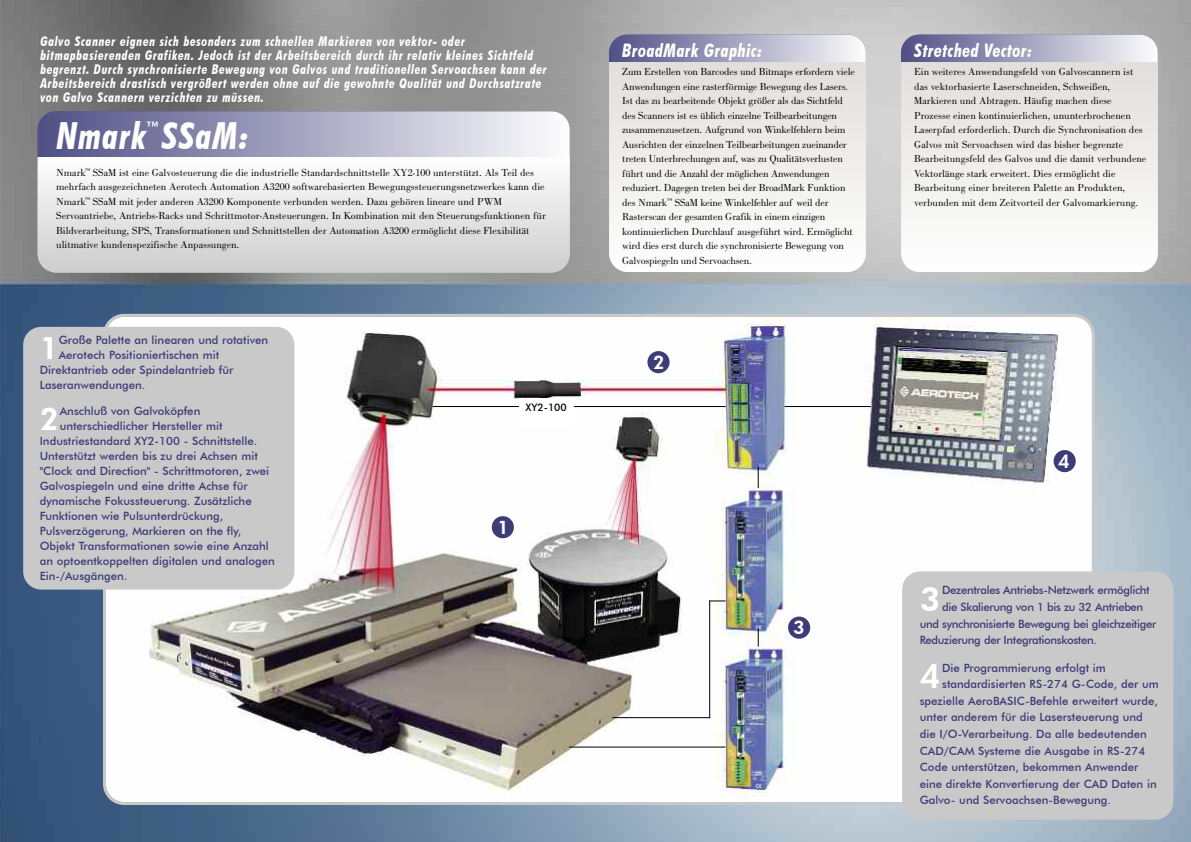
<style>
.page{position:relative;width:1191px;height:842px;background:#fff}
.page>*{position:absolute;margin:0;border:0;box-sizing:border-box;transform-origin:0 0}
.t1{font:italic 700 condensed 37.3px "Futura BT";letter-spacing:.02em;color:#fff}
.t2{font:800 33.2px "Futura BT";color:#fff}
.t3{font:800 31.1px "Futura BT";color:#fff}
.t4{font:italic 700 condensed 18.7px "Futura BT";letter-spacing:.02em;color:#fff}
.t5{font:800 18.7px "Futura BT";color:#fff}
.t6{font:italic 700 condensed 13.5px/14px "Futura BT";letter-spacing:.045em;color:#fff}
.t7{font:500 11.4px "Futura BT";color:#3d3c78}
.t8{font:500 11.4px "Futura BT";letter-spacing:-.03em;color:#3d3c78}
.t9{font:10.4px/14.5px "Bodoni";color:#000}
.t10{font:500 10.4px "Futura BT";color:#000}
</style>
<div class="page">
<img style="left:0;top:0;width:1191px;height:842px">
<img style="left:103px;top:314px;width:991px;height:491px">
<div style="left:647px;top:351px;width:22px;height:22px;background:#3d3c78;border-radius:50%"></div>
<div style="left:23px;top:327px;width:271px;height:263px;background:#c8c9c8;border-radius:18px"></div>
<div style="left:902px;top:571px;width:271px;height:249px;background:#c8c9c8;border-radius:18px"></div>
<svg style="left:757px;top:467px;width:1px;height:21px"></svg>
<hr style="left:709px;top:600px;width:1px;height:118px;background:#000">
<svg style="left:757px;top:628px;width:1px;height:18px"></svg>
<hr style="left:433px;top:406px;width:293px;height:1px;background:#000">
<svg style="left:709px;top:600px;width:16px;height:1px"></svg>
<hr style="left:612px;top:717px;width:98px;height:1px;background:#000">
<hr style="left:569px;top:746px;width:156px;height:1px;background:#000">
<hr style="left:784px;top:406px;width:87px;height:1px;background:#000">
<div style="left:519px;top:398px;width:54px;height:28px;background:#fff"></div>
<div style="left:609px;top:35px;width:257px;height:89px;background:linear-gradient(to right,#505086,#fdfdfd);border-radius:18px"></div>
<svg style="left:609px;top:62px;width:257px;height:210px"></svg>
<div style="left:38px;top:111px;width:532px;height:68px;background:linear-gradient(to right,#504f86,#fdfdfe);border-radius:18px"></div>
<svg style="left:38px;top:157px;width:532px;height:116px"></svg>
<div style="left:901px;top:35px;width:256px;height:89px;background:linear-gradient(to right,#505086,#fbfbfd);border-radius:18px"></div>
<svg style="left:901px;top:62px;width:256px;height:210px"></svg>
<div style="left:492px;top:516px;width:22px;height:22px;background:#3d3c78;border-radius:50%"></div>
<div style="left:788px;top:616px;width:22px;height:23px;background:#3d3c78;border-radius:50%"></div>
<div style="left:1053px;top:450px;width:22px;height:22px;background:#3d3c78;border-radius:50%"></div>
<p class="t6" style="left:40px;top:34px;width:508px">Galvo Scanner eignen sich besonders zum schnellen Markieren von vektor- oder bitmapbasierenden Grafiken. Jedoch ist der Arbeitsbereich durch ihr relativ kleines Sichtfeld begrenzt. Durch synchronisierte Bewegung von Galvos und traditionellen Servoachsen kann der Arbeitsbereich drastisch vergrößert werden ohne auf die gewohnte Qualität und Durchsatzrate von Galvo Scannern verzichten zu müssen.</p>
<h1 class="t1" style="left:56px;top:113px;width:194px">Nmark<sup>™</sup>SSaM:</h1>
<p class="t9" style="left:56px;top:166px;width:491px">Nmark<sup>™</sup> SSaM ist eine Galvosteuerung die die industrielle Standardschnittstelle XY2-100 unterstützt. Als Teil des mehrfach ausgezeichneten Aerotech Automation A3200 softwarebasierten Bewegungssteuerungsnetzwerkes kann die Nmark<sup>™</sup> SSaM mit jeder anderen A3200 Komponente verbunden werden. Dazu gehören lineare und PWM Servoantriebe, Antriebs-Racks und Schrittmotor-Ansteuerungen. In Kombination mit den Steuerungsfunktionen für Bildverarbeitung, SPS, Transformationen und Schnittstellen der Automation A3200 ermöglicht diese Flexibilität ulitmative kundenspezifische Anpassungen.</p>
<h3 class="t3" style="left:40px;top:329px;width:21px">1</h3>
<p class="t7" style="left:59px;top:333px;width:211px">Große Palette an linearen und rotativen</p>
<p class="t7" style="left:59px;top:348px;width:162px">Aerotech Positioniertischen mit</p>
<p class="t7" style="left:40px;top:363px;width:195px">Direktantrieb oder Spindelantrieb für</p>
<p class="t7" style="left:40px;top:378px;width:107px">Laseranwendungen.</p>
<h3 class="t3" style="left:40px;top:400px;width:21px">2</h3>
<p class="t7" style="left:60px;top:404px;width:142px">Anschluß von Galvoköpfen</p>
<p class="t7" style="left:60px;top:419px;width:164px">unterschiedlicher Hersteller mit</p>
<p class="t7" style="left:40px;top:434px;width:219px">Industriestandard XY2-100 - Schnittstelle.</p>
<p class="t7" style="left:40px;top:449px;width:219px">Unterstützt werden bis zu drei Achsen mit</p>
<p class="t7" style="left:40px;top:464px;width:231px">"Clock and Direction" - Schrittmotoren, zwei</p>
<p class="t7" style="left:40px;top:479px;width:209px">Galvospiegeln und eine dritte Achse für</p>
<p class="t7" style="left:40px;top:494px;width:213px">dynamische Fokussteuerung. Zusätzliche</p>
<p class="t7" style="left:40px;top:509px;width:185px">Funktionen wie Pulsunterdrückung,</p>
<p class="t7" style="left:40px;top:524px;width:203px">Pulsverzögerung, Markieren on the fly,</p>
<p class="t7" style="left:40px;top:539px;width:231px">Objekt Transformationen sowie eine Anzahl</p>
<p class="t7" style="left:40px;top:554px;width:237px">an optoentkoppelten digitalen und analogen</p>
<p class="t7" style="left:40px;top:569px;width:89px">Ein-/Ausgängen.</p>
<p class="t10" style="left:525px;top:401px;width:43px">XY2-100</p>
<h3 class="t5" style="left:497px;top:516px;width:13px">1</h3>
<h3 class="t4" style="left:622px;top:39px;width:142px">BroadMark Graphic:</h3>
<p class="t9" style="left:622px;top:65px;width:234px">Zum Erstellen von Barcodes und Bitmaps erfordern viele Anwendungen eine rasterförmige Bewegung des Lasers.<br>Ist das zu bearbeitende Objekt größer als das Sichtfeld des Scanners ist es üblich einzelne Teilbearbeitungen zusammenzusetzen. Aufgrund von Winkelfehlern beim Ausrichten der einzelnen Teilbearbeitungen zueinander treten Unterbrechungen auf, was zu Qualitätsverlusten führt und die Anzahl der möglichen Anwendungen reduziert. Dagegen treten bei der BroadMark Funktion des Nmark<sup>™</sup> SSaM keine Winkelfehler auf weil der Rasterscan der gesamten Grafik in einem einzigen kontinuierlichen Durchlauf ausgeführt wird. Ermöglicht wird dies erst durch die synchronisierte Bewegung von Galvospiegeln und Servoachsen.</p>
<h3 class="t5" style="left:653px;top:351px;width:13px">2</h3>
<h3 class="t5" style="left:793px;top:616px;width:13px">3</h3>
<h3 class="t4" style="left:914px;top:39px;width:120px">Stretched Vector:</h3>
<p class="t9" style="left:914px;top:65px;width:234px">Ein weiteres Anwendungsfeld von Galvoscannern ist das vektorbasierte Laserschneiden, Schweißen, Markieren und Abtragen. Häufig machen diese Prozesse einen kontinuierlichen, ununterbrochenen Laserpfad erforderlich. Durch die Synchronisation des Galvos mit Servoachsen wird das bisher begrenzte Bearbeitungsfeld des Galvos und die damit verbundene Vektorlänge stark erweitert. Dies ermöglicht die Bearbeitung einer breiteren Palette an Produkten, verbunden mit dem Zeitvorteil der Galvomarkierung.</p>
<h3 class="t5" style="left:1058px;top:450px;width:13px">4</h3>
<h2 class="t2" style="left:919px;top:579px;width:22px">3</h2>
<p class="t8" style="left:942px;top:583px;width:209px">Dezentrales Antriebs-Netzwerk ermöglicht</p>
<p class="t8" style="left:942px;top:600px;width:203px">die Skalierung von 1 bis zu 32 Antrieben</p>
<p class="t8" style="left:919px;top:617px;width:238px">und synchronisierte Bewegung bei gleichzeitiger</p>
<p class="t8" style="left:919px;top:633px;width:178px">Reduzierung der Integrationskosten.</p>
<h2 class="t2" style="left:919px;top:656px;width:22px">4</h2>
<p class="t7" style="left:942px;top:661px;width:165px">Die Programmierung erfolgt im</p>
<p class="t7" style="left:942px;top:677px;width:218px">standardisierten RS-274 G-Code, der um</p>
<p class="t7" style="left:919px;top:694px;width:240px">spezielle AeroBASIC-Befehle erweitert wurde,</p>
<p class="t7" style="left:919px;top:710px;width:224px">unter anderem für die Lasersteuerung und</p>
<p class="t7" style="left:919px;top:727px;width:228px">die I/O-Verarbeitung. Da alle bedeutenden</p>
<p class="t7" style="left:919px;top:743px;width:227px">CAD/CAM Systeme die Ausgabe in RS-274</p>
<p class="t7" style="left:919px;top:760px;width:220px">Code unterstützen, bekommen Anwender</p>
<p class="t7" style="left:919px;top:777px;width:238px">eine direkte Konvertierung der CAD Daten in</p>
<p class="t7" style="left:919px;top:793px;width:193px">Galvo- und Servoachsen-Bewegung.</p>
</div>
